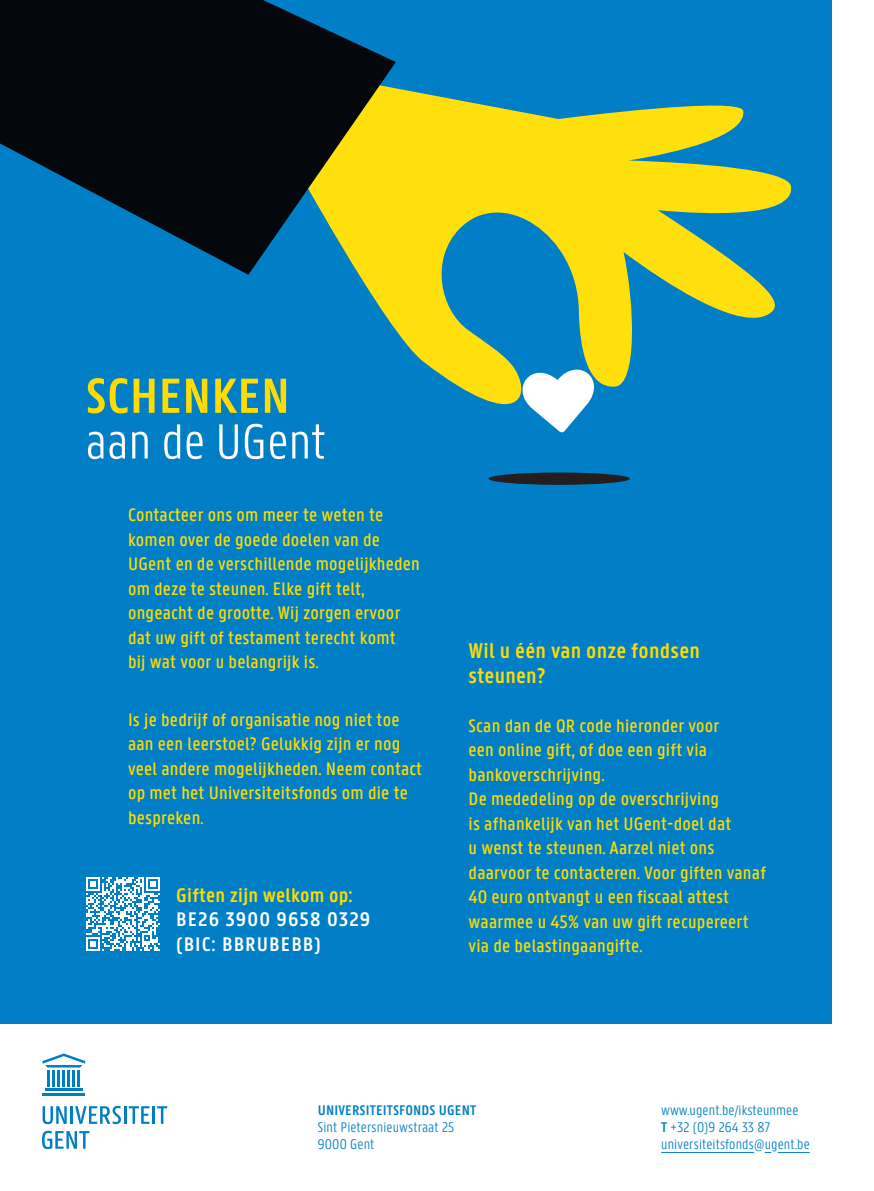
<style>
.page{position:relative;width:874px;height:1191px;background:#fff}
.page>*{position:absolute;margin:0;border:0;box-sizing:border-box;transform-origin:0 0}
.t1{font:300 52.5px "U Gent Panno Text";color:#fff}
.t2{font:600 52.5px "U Gent Panno Text";color:#ffdc01}
.t3{font:600 22.75px/24.5px "U Gent Panno Text";letter-spacing:.01em;color:#ffdc01}
.t4{font:600 21px/24.5px "U Gent Panno Text";letter-spacing:.045em;color:#fff}
.t5{font:500 19.25px/24.5px "U Gent Panno Text";letter-spacing:.01em;color:#ffdc01}
.Running_Text_Panno{font:300 14.88px "U Gent Panno Text";letter-spacing:.01em;color:#007fc6}
.Running_Text_Panno-2{font:600 14.88px "U Gent Panno Text";letter-spacing:.01em;color:#007fc6}
.s1{color:#ffdc01}
.s2{font-weight:600}
</style>
<div class="page">
<div style="left:0;top:0;width:831px;height:1023px;background:#007fc6"></div>
<div style="left:488px;top:472px;width:141px;height:13px;background:#231f20;border-radius:50%"></div>
<svg style="left:359px;top:88px;width:433px;height:345px"></svg>
<svg style="left:0;top:0;width:395px;height:275px;fill:#04080c"></svg>
<hr style="left:45px;top:1088px;width:38px;height:3px;background:#007ec5">
<hr style="left:43px;top:1093px;width:42px;height:3px;background:#007ec5">
<svg style="left:43px;top:1053px;width:42px;height:33px"></svg>
<svg style="left:43px;top:1106px;width:24px;height:18px"></svg>
<hr style="left:70px;top:1106px;width:3px;height:17px;background:#007ec5">
<svg style="left:75px;top:1105px;width:74px;height:19px"></svg>
<hr style="left:152px;top:1106px;width:3px;height:17px;background:#007ec5">
<svg style="left:157px;top:1106px;width:10px;height:17px"></svg>
<svg style="left:42px;top:1130px;width:47px;height:19px"></svg>
<hr style="left:660px;top:1152px;width:93px;height:1px;background:#007fc6">
<hr style="left:777px;top:1152px;width:32px;height:1px;background:#007fc6">
<svg style="left:86px;top:877px;width:74px;height:74px"></svg>
<p class="t2" style="left:85px;top:364px;width:206px">SCHENKEN</p>
<p class="t1" style="left:85px;top:411px;width:242px">aan de UGent</p>
<p class="t5" style="left:128px;top:502px;width:293px">Contacteer ons om meer te weten te komen over de goede doelen van de UGent en de verschillende mogelijkheden om deze te steunen. Elke gift telt, ongeacht de grootte. Wij zorgen ervoor dat uw gift of testament terecht komt<br>bij wat voor u belangrijk is.</p>
<p class="t5" style="left:128px;top:707px;width:295px">Is je bedrijf of organisatie nog niet toe aan een leerstoel? Gelukkig zijn er nog veel andere mogelijkheden. Neem contact op met het Universiteitsfonds om die te bespreken.</p>
<p class="t4" style="left:176px;top:882px;width:195px"><span class="s1">Giften zijn welkom op:<br></span>BE26 3900 9658 0329 (BIC: BBRUBEBB)</p>
<p class="t3" style="left:468px;top:638px;width:233px">Wil u één van onze fondsen steunen?</p>
<p class="t5" style="left:468px;top:713px;width:252px">Scan dan de QR code hieronder voor een online gift, of doe een gift via bankoverschrijving.</p>
<p class="t5" style="left:468px;top:786px;width:299px">De mededeling op de overschrijving<br>is afhankelijk van het UGent-doel dat<br>u wenst te steunen. Aarzel niet ons daarvoor te contacteren. Voor giften vanaf 40 euro ontvangt u een fiscaal attest waarmee u 45% van uw gift recupereert via de belastingaangifte.</p>
<p class="Running_Text_Panno-2" style="left:317px;top:1101px;width:160px">UNIVERSITEITSFONDS UGENT</p>
<p class="Running_Text_Panno" style="left:317px;top:1118px;width:138px">Sint Pietersnieuwstraat 25</p>
<p class="Running_Text_Panno" style="left:317px;top:1135px;width:58px">9000 Gent</p>
<p class="Running_Text_Panno" style="left:660px;top:1101px;width:139px">www.ugent.be/iksteunmee</p>
<p class="Running_Text_Panno" style="left:660px;top:1118px;width:111px"><span class="s2">T</span> +32 (0)9 264 33 87</p>
<p class="Running_Text_Panno" style="left:660px;top:1135px;width:150px">universiteitsfonds@ugent.be</p>
</div>
